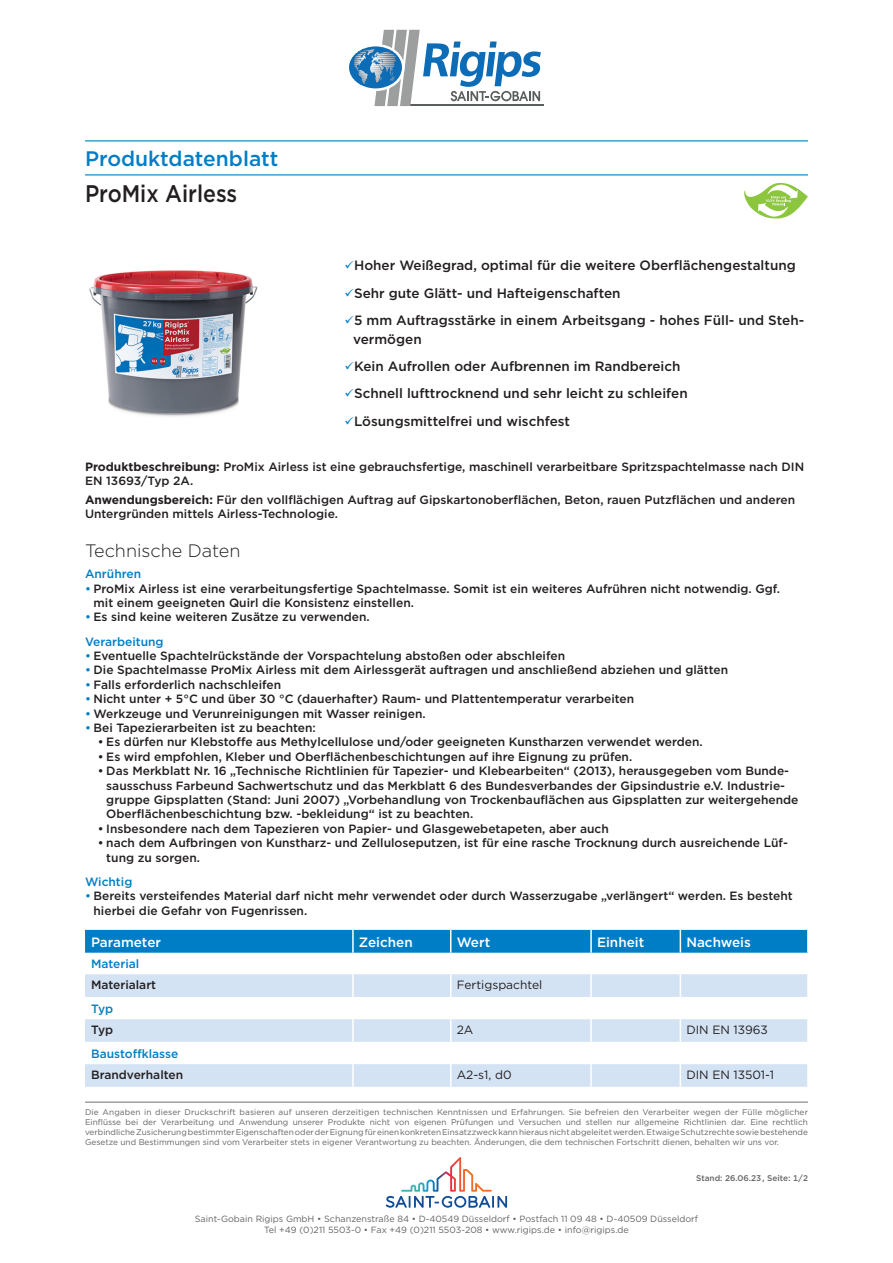
<style>
.page{position:relative;width:893px;height:1263px;background:#fff}
.page>*{position:absolute;margin:0;border:0;box-sizing:border-box;transform-origin:0 0}
.Product_Name{font:500 24px "Gotham";color:#231f20;scale:.89 1}
.t1{font:500 21px "Gotham";color:#007ec5}
.Technische_daten{font:300 18px "Gotham";color:#231f20}
.t2{font:500 13.5px/18.8px "Gotham";color:#231f20}
.column_header_column{font:500 13.5px "Gotham";color:#fff}
.product_description{font:500 12px/14.4px "Gotham";color:#231f20}
.Product_Description{font:500 12px/13.5px "Gotham";color:#231f20}
.attribute_group{font:500 12px "Gotham";color:#007ec5}
.column_1{font:500 12px "Gotham";color:#231f20}
.column_3{font:12px "Gotham";color:#231f20}
.column_5{font:12px "Gotham";color:#231f20}
.t3{font:9px/10.8px "Gotham";color:#636366;text-align:center}
.t4{font:8.25px/9.8px "Gotham";color:#636366;text-align:justify}
.t5{font:500 8.25px "Gotham";color:#636366}
.s1{font-weight:700}
.s2{color:#007ec5}
</style>
<div class="page">
<hr style="left:85px;top:140px;width:723px;height:1px;background:#007ec5">
<hr style="left:85px;top:174px;width:723px;height:1px;background:#007ec5">
<hr style="left:85px;top:1101px;width:723px;height:2px;background:#9d9fa2">
<svg style="left:386px;top:1157px;width:121px;height:51px"></svg>
<hr style="left:410px;top:105px;width:134px;height:1px;background:#5b5e5e">
<svg style="left:349px;top:30px;width:192px;height:76px"></svg>
<svg style="left:85px;top:974px;width:722px;height:113px;fill:#d4e3f4"></svg>
<div style="left:85px;top:930px;width:722px;height:23px;background:#007ec5"></div>
<hr style="left:352px;top:974px;width:2px;height:23px;background:#fff">
<svg style="left:450px;top:974px;width:1px;height:23px"></svg>
<hr style="left:590px;top:974px;width:2px;height:23px;background:#fff">
<svg style="left:680px;top:974px;width:1px;height:23px"></svg>
<hr style="left:85px;top:997px;width:268px;height:1px;background:#fff">
<hr style="left:353px;top:997px;width:98px;height:1px;background:#fff">
<hr style="left:451px;top:997px;width:140px;height:1px;background:#fff">
<hr style="left:591px;top:997px;width:89px;height:1px;background:#fff">
<hr style="left:680px;top:997px;width:129px;height:1px;background:#fff">
<hr style="left:352px;top:1019px;width:2px;height:23px;background:#fff">
<svg style="left:450px;top:1019px;width:1px;height:23px"></svg>
<hr style="left:590px;top:1019px;width:2px;height:23px;background:#fff">
<svg style="left:680px;top:1019px;width:1px;height:23px"></svg>
<hr style="left:85px;top:1042px;width:268px;height:1px;background:#fff">
<hr style="left:353px;top:1042px;width:98px;height:1px;background:#fff">
<hr style="left:451px;top:1042px;width:140px;height:1px;background:#fff">
<hr style="left:591px;top:1042px;width:89px;height:1px;background:#fff">
<hr style="left:680px;top:1042px;width:129px;height:1px;background:#fff">
<hr style="left:352px;top:1064px;width:2px;height:23px;background:#fff">
<svg style="left:450px;top:1064px;width:1px;height:23px"></svg>
<hr style="left:590px;top:1064px;width:2px;height:23px;background:#fff">
<svg style="left:680px;top:1064px;width:1px;height:23px"></svg>
<svg style="left:744px;top:183px;width:64px;height:35px"></svg>
<img style="left:89px;top:270px;width:169px;height:147px">
<h2 class="t1" style="left:85px;top:145px;width:195px">Produktdatenblatt</h2>
<p class="Product_Name" style="left:85px;top:178px;width:173px">ProMix Airless</p>
<p class="t2" style="left:354px;top:256px;width:443px">Hoher Weißegrad, optimal für die weitere Oberflächengestaltung</p>
<p class="t2" style="left:354px;top:283px;width:268px">Sehr gute Glätt- und Hafteigenschaften</p>
<p class="t2" style="left:353px;top:311px;width:453px">5 mm Auftragsstärke in einem Arbeitsgang - hohes Füll- und Steh&shy;vermögen</p>
<p class="t2" style="left:354px;top:357px;width:328px">Kein Aufrollen oder Aufbrennen im Randbereich</p>
<p class="t2" style="left:354px;top:384px;width:335px">Schnell lufttrocknend und sehr leicht zu schleifen</p>
<p class="t2" style="left:354px;top:411px;width:217px">Lösungsmittelfrei und wischfest</p>
<p class="Product_Description" style="left:85px;top:460px;width:721px"><span class="s1">Produktbeschreibung:</span> ProMix Airless ist eine gebrauchsfertige, maschinell verarbeitbare Spritzspachtelmasse nach DIN<br>EN 13693/Typ 2A.</p>
<p class="product_description" style="left:85px;top:493px;width:711px;line-height:13.5px"><span class="s1">Anwendungsbereich:</span> Für den vollflächigen Auftrag auf Gipskartonoberflächen, Beton, rauen Putzflächen und anderen<br>Untergrü nden mittels Airless-Technologie.</p>
<p class="Technische_daten" style="left:85px;top:539px;width:157px">Technische Daten</p>
<p class="attribute_group" style="left:85px;top:566px;width:58px">Anrühren</p>
<p class="product_description" style="left:94px;top:581px;width:688px;text-indent:-9px"><span class="s2">•</span> ProMix Airless ist eine verarbeitungsfertige Spachtelmasse. Somit ist ein weiteres Aufrühren nicht notwendig. Ggf. mit einem geeigneten Quirl die Konsistenz einstellen.</p>
<p class="product_description" style="left:85px;top:610px;width:286px"><span class="s2">•</span> Es sind keine weiteren Zusätze zu verwenden.</p>
<p class="attribute_group" style="left:85px;top:633px;width:80px">Verarbeitung</p>
<p class="product_description" style="left:85px;top:648px;width:482px"><span class="s2">•</span> Eventuelle Spachtelrückstände der Vorspachtelung abstoßen oder abschleifen</p>
<p class="product_description" style="left:85px;top:663px;width:645px"><span class="s2">•</span> Die Spachtelmasse ProMix Airless mit dem Airlessgerät auftragen und anschließend abziehen und glätten</p>
<p class="product_description" style="left:85px;top:677px;width:198px"><span class="s2">•</span> Falls erforderlich nachschleifen</p>
<p class="product_description" style="left:85px;top:692px;width:551px"><span class="s2">•</span> Nicht unter + 5°C und über 30 °C (dauerhafter) Raum- und Plattentemperatur verarbeiten</p>
<p class="product_description" style="left:85px;top:706px;width:342px"><span class="s2">•</span> Werkzeuge und Verunreinigungen mit Wasser reinigen.</p>
<p class="product_description" style="left:85px;top:720px;width:232px"><span class="s2">•</span> Bei Tapezierarbeiten ist zu beachten:</p>
<p class="product_description" style="left:98px;top:735px;width:606px">• Es dürfen nur Klebstoffe aus Methylcellulose und/oder geeigneten Kunstharzen verwendet werden.</p>
<p class="product_description" style="left:98px;top:749px;width:536px">• Es wird empfohlen, Kleber und Oberflächenbeschichtungen auf ihre Eignung zu prüfen.</p>
<p class="product_description" style="left:106px;top:764px;width:694px;text-indent:-9px">• Das Merkblatt Nr. 16 „Technische Richtlinien für Tapezier- und Klebearbeiten“ (2013), herausgegeben vom Bunde&shy;sausschuss Farbeund Sachwertschutz und das Merkblatt 6 des Bundesverbandes der Gipsindustrie e.V. Industrie&shy;gruppe Gipsplatten (Stand: Juni 2007) „Vorbehandlung von Trockenbauflächen aus Gipsplatten zur weitergehende Oberflächenbeschichtung bzw. -bekleidung“ ist zu beachten.</p>
<p class="product_description" style="left:98px;top:821px;width:512px">• Insbesondere nach dem Tapezieren von Papier- und Glasgewebetapeten, aber auch</p>
<p class="product_description" style="left:106px;top:836px;width:683px;text-indent:-9px">• nach dem Aufbringen von Kunstharz- und Zelluloseputzen, ist für eine rasche Trocknung durch ausreichende Lüf&shy;tung zu sorgen.</p>
<p class="attribute_group" style="left:85px;top:874px;width:49px">Wichtig</p>
<p class="product_description" style="left:94px;top:889px;width:701px;text-indent:-9px"><span class="s2">•</span> Bereits versteifendes Material darf nicht mehr verwendet oder durch Wasserzugabe „verlängert“ werden. Es besteht hierbei die Gefahr von Fugenrissen.</p>
<p class="column_header_column" style="left:91px;top:933px;width:72px">Parameter</p>
<p class="column_header_column" style="left:359px;top:933px;width:55px">Zeichen</p>
<p class="column_header_column" style="left:457px;top:933px;width:35px">Wert</p>
<p class="column_header_column" style="left:597px;top:933px;width:49px">Einheit</p>
<p class="column_header_column" style="left:686px;top:933px;width:66px">Nachweis</p>
<p class="attribute_group" style="left:91px;top:956px;width:50px">Material</p>
<p class="column_1" style="left:91px;top:977px;width:67px">Materialart</p>
<p class="column_3" style="left:457px;top:977px;width:87px">Fertigspachtel</p>
<p class="attribute_group" style="left:91px;top:1001px;width:24px">Typ</p>
<p class="column_1" style="left:91px;top:1022px;width:24px">Typ</p>
<p class="column_3" style="left:457px;top:1022px;width:18px">2A</p>
<p class="column_5" style="left:686px;top:1022px;width:83px">DIN EN 13963</p>
<p class="attribute_group" style="left:91px;top:1046px;width:89px">Baustoffklasse</p>
<p class="column_1" style="left:91px;top:1067px;width:94px">Brandverhalten</p>
<p class="column_3" style="left:457px;top:1067px;width:56px">A2-s1, d0</p>
<p class="column_5" style="left:686px;top:1067px;width:89px">DIN EN 13501-1</p>
<p class="t4" style="left:85px;top:1107px;width:724px">Die Angaben in dieser Druckschrift basieren auf unseren derzeitigen technischen Kenntnissen und Erfahrungen. Sie befreien den Verarbeiter wegen der Fülle möglicher Einflüsse bei der Verarbeitung und Anwendung unserer Produkte nicht von eigenen Prüfungen und Versuchen und stellen nur allgemeine Richtlinien dar. Eine rechtlich verbindliche Zusicherung bestimmter Eigenschaften oder der Eignung für einen konkreten Einsatzzweck kann hieraus nicht abgeleitet werden. Etwaige Schutzrechte sowie bestehende Gesetze und Bestimmungen sind vom Verarbeiter stets in eigener Verantwortung zu beachten. Änderungen, die dem technischen Fortschritt dienen, behalten wir uns vor.</p>
<p class="t5" style="left:696px;top:1173px;width:113px">Stand: 26.06.23, Seite: 1/2</p>
<p class="t3" style="left:195px;top:1213px;width:505px">Saint-Gobain Rigips GmbH • Schanzenstraße 84 • D-40549 Düsseldorf • Postfach 11 09 48 • D-40509 Düsseldorf<br>Tel +49 (0)211 5503-0 • Fax +49 (0)211 5503-208 • www.rigips.de • info@rigips.de</p>
</div>
